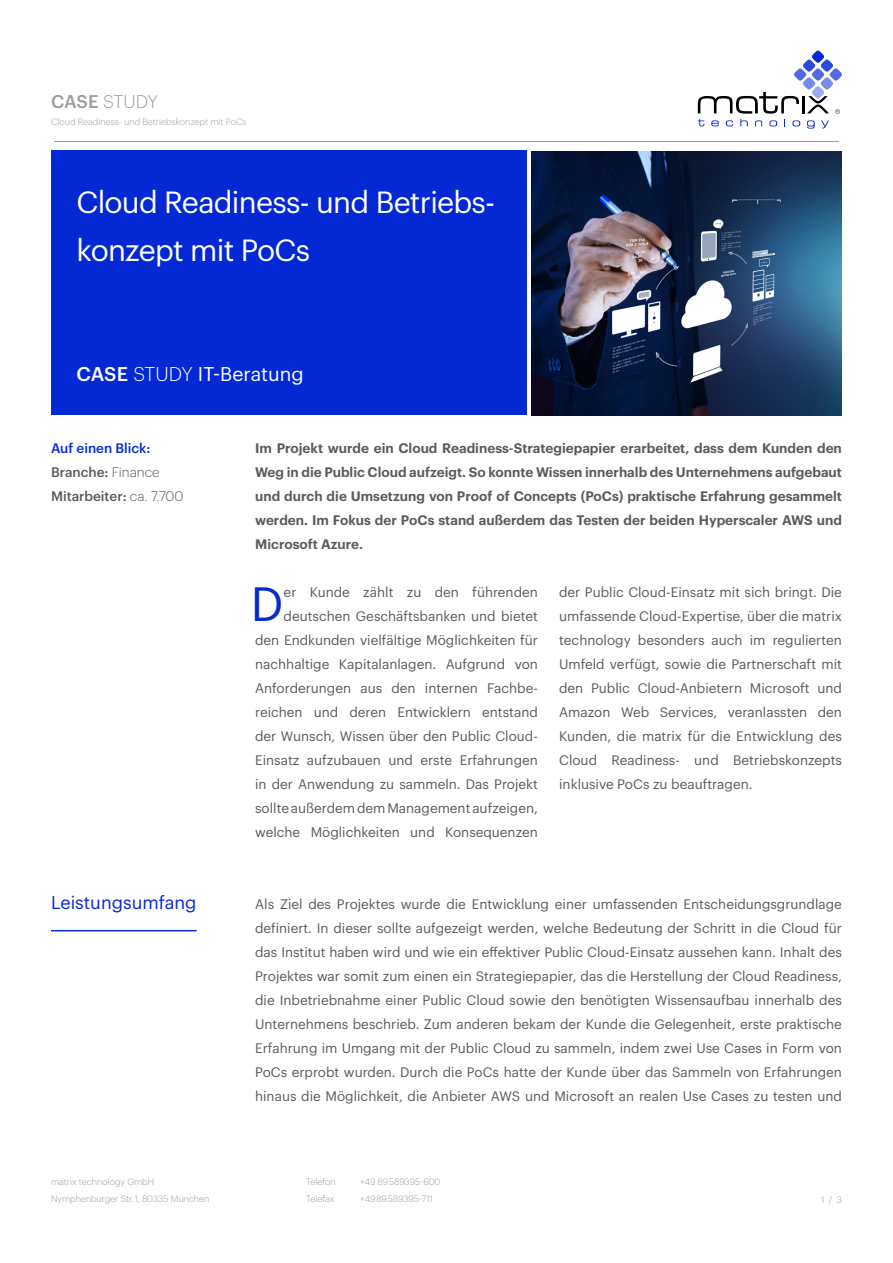
<style>
.page{position:relative;width:893px;height:1263px;background:#fff}
.page>*{position:absolute;margin:0;border:0;box-sizing:border-box;transform-origin:0 0}
.t1{font:47.1px "Graphik";color:#0529d4}
.t2{font:30px/48px "Graphik";letter-spacing:-.025em;color:#fff}
.t3{font:19.5px "Graphik";color:#fff}
.t4{font:18px "Graphik";color:#0529d4}
.t5{font:300 18px "Graphik";letter-spacing:-.015em;color:#9d9d9c}
.t6{font:13.5px/24px "Graphik";color:#5b5959;text-align:justify}
.t7{font:600 13.5px/24px "Graphik";color:#5b5959;text-align:justify}
.t8{font:500 13.5px/24px "Graphik";color:#5b5959}
.t9{font:300 9px/16.5px "Graphik";color:#9d9d9c}
.s1{font-weight:500}
.s2{font-weight:300}
.s3{color:#0529d4}
</style>
<div class="page">
<hr style="left:54px;top:141px;width:785px;height:1px;background:#9d9d9c">
<svg style="left:698px;top:51px;width:144px;height:78px"></svg>
<div style="left:51px;top:151px;width:476px;height:264px;background:#0429d4"></div>
<img style="left:531px;top:151px;width:311px;height:264px">
<hr style="left:51px;top:930px;width:146px;height:1px;background:#0529d4">
<h3 class="t5" style="left:51px;top:89px;width:108px"><span class="s1">CASE</span> STUDY</h3>
<p class="t9" style="left:51px;top:113px;width:197px">Cloud Readiness- und Betriebskonzept mit PoCs</p>
<h2 class="t2" style="left:77px;top:175px;width:420px">Cloud Readiness- und Betriebs&shy;konzept mit PoCs</h2>
<h3 class="t3" style="left:77px;top:359px;width:228px"><span class="s1">CASE</span> <span class="s2">STUDY</span> IT-Beratung</h3>
<p class="t8" style="left:51px;top:435px;width:134px"><span class="s3">Auf einen Blick:<br></span>Branche: <span class="s2">Finance<br></span>Mitarbeiter: <span class="s2">ca. 7.700</span></p>
<p class="t7" style="left:255px;top:435px;width:588px">Im Projekt wurde ein Cloud Readiness-Strategiepapier erarbeitet, dass dem Kunden den Weg in die Public Cloud aufzeigt. So konnte Wissen innerhalb des Unternehmens aufgebaut und durch die Umsetzung von Proof of Concepts (PoCs) praktische Erfahrung gesammelt werden. Im Fokus der PoCs stand außerdem das Testen der beiden Hyperscaler AWS und Microsoft Azure.</p>
<h1 class="t1" style="left:251px;top:568px;width:34px">D</h1>
<p class="t6" style="left:255px;top:579px;width:284px;text-align:right">er Kunde zählt zu den führenden deutschen Geschäftsbanken und bietet<br>den Endkunden vielfältige Möglichkeiten für nachhaltige Kapitalanlagen. Aufgrund von Anforderungen aus den internen Fachbe&shy;reichen und deren Entwicklern entstand der Wunsch, Wissen über den Public Cloud-Einsatz aufzubauen und erste Erfahrungen in der Anwendung zu sammeln. Das Projekt sollte außerdem dem Management aufzeigen, welche Möglichkeiten und Konsequenzen</p>
<p class="t6" style="left:559px;top:579px;width:284px">der Public Cloud-Einsatz mit sich bringt. Die umfassende Cloud-Expertise, über die matrix technology besonders auch im regulierten Umfeld verfügt, sowie die Partnerschaft mit den Public Cloud-Anbietern Microsoft und Amazon Web Services, veranlassten den Kunden, die matrix für die Entwicklung des Cloud Readiness- und Betriebskonzepts inklusive PoCs zu beauftragen.</p>
<h3 class="t4" style="left:51px;top:889px;width:147px">Leistungsumfang</h3>
<p class="t6" style="left:255px;top:891px;width:588px">Als Ziel des Projektes wurde die Entwicklung einer umfassenden Entscheidungsgrundlage definiert. In dieser sollte aufgezeigt werden, welche Bedeutung der Schritt in die Cloud für das Institut haben wird und wie ein effektiver Public Cloud-Einsatz aussehen kann. Inhalt des Projektes war somit zum einen ein Strategiepapier, das die Herstellung der Cloud Readiness, die Inbetriebnahme einer Public Cloud sowie den benötigten Wissensaufbau innerhalb des Unternehmens beschrieb. Zum anderen bekam der Kunde die Gelegenheit, erste praktische Erfahrung im Umgang mit der Public Cloud zu sammeln, indem zwei Use Cases in Form von PoCs erprobt wurden. Durch die PoCs hatte der Kunde über das Sammeln von Erfahrungen hinaus die Möglichkeit, die Anbieter AWS und Microsoft an realen Use Cases zu testen und</p>
<p class="t9" style="left:51px;top:1173px;width:160px">matrix technology GmbH<br>Nymphenburger Str. 1, 80335 München</p>
<p class="t9" style="left:306px;top:1173px;width:31px">Telefon</p>
<p class="t9" style="left:360px;top:1173px;width:82px">+49 89 589395-600</p>
<p class="t9" style="left:306px;top:1189px;width:30px">Telefax</p>
<p class="t9" style="left:360px;top:1189px;width:74px">+49 89 589395-711</p>
<p class="t9" style="left:821px;top:1191px;width:22px">1/3</p>
</div>
